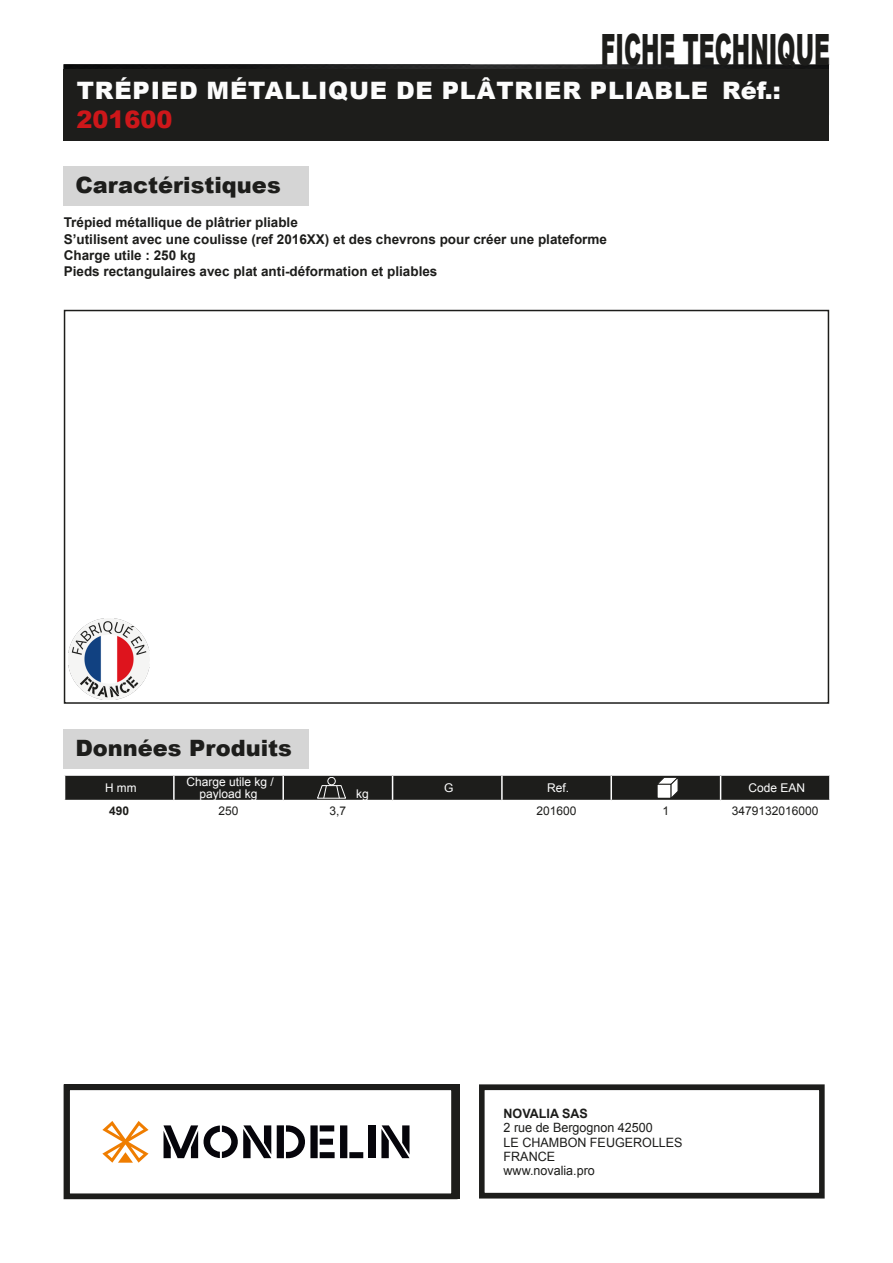
<style>
.page{position:relative;width:893px;height:1263px;background:#fff}
.page>*{position:absolute;margin:0;border:0;box-sizing:border-box;transform-origin:0 0}
.t1{font:900 43.2px "Arial";color:#1d1d1b;scale:.51 1}
.t2{font:900 24px "Arial";letter-spacing:.035em;color:#fcfcfc}
.t3{font:900 24px "Arial";color:#cd171a}
.t4{font:900 22.5px "Arial";color:#1d1d1b}
.t5{font:700 13.5px/16.2px "Arial";color:#1d1d1b}
.t6{font:12.9px/14.2px "Arial";color:#1d1d1b}
.t7{font:700 12.9px "Arial";color:#1d1d1b}
.t8{font:12px/12px "Arial";color:#fff;text-align:center}
.t9{font:12px "Arial";color:#1d1d1b}
.t10{font:700 12px "Arial";color:#1d1d1b}
</style>
<div class="page">
<img style="left:64px;top:64px;width:765px;height:5px">
<div style="left:64px;top:69px;width:765px;height:72px;background:#1d1d1b"></div>
<div style="left:479px;top:1084px;width:346px;height:114px;border:6px solid #1d1d1b"></div>
<div style="left:64px;top:166px;width:245px;height:40px;background:#d5d5d5"></div>
<div style="left:64px;top:310px;width:765px;height:394px;border:2px solid #1d1d1b"></div>
<div style="left:64px;top:729px;width:245px;height:39px;background:#d5d5d5"></div>
<svg style="left:64px;top:775px;width:766px;height:26px;background:#363634"></svg>
<img style="left:69px;top:619px;width:81px;height:81px">
<div style="left:64px;top:1084px;width:393px;height:115px;border:6px solid #1d1d1b"></div>
<svg style="left:277px;top:1125px;width:86px;height:33px"></svg>
<div style="left:369px;top:1125px;width:7px;height:33px;background:#06050b"></div>
<svg style="left:381px;top:1125px;width:28px;height:33px"></svg>
<svg style="left:102px;top:1121px;width:47px;height:42px"></svg>
<svg style="left:164px;top:1125px;width:107px;height:33px"></svg>
<h1 class="t1" style="left:601px;top:18px;width:451px">FICHE TECHNIQUE</h1>
<h2 class="t2" style="left:77px;top:73px;width:705px">TRÉPIED MÉTALLIQUE DE PLÂTRIER PLIABLE Réf.:</h2>
<h2 class="t3" style="left:76px;top:102px;width:98px">201600</h2>
<h3 class="t4" style="left:75px;top:168px;width:207px">Caractéristiques</h3>
<p class="t5" style="left:64px;top:215px;width:545px">Trépied métallique de plâtrier pliable<br>S’utilisent avec une coulisse (ref 2016XX) et des chevrons pour créer une plateforme Charge utile : 250 kg<br>Pieds rectangulaires avec plat anti-déformation et pliables</p>
<h3 class="t4" style="left:75px;top:731px;width:218px">Données Produits</h3>
<p class="t8" style="left:105px;top:782px;width:33px">H mm</p>
<p class="t8" style="left:187px;top:776px;width:89px">Charge utile kg / payload kg</p>
<p class="t8" style="left:356px;top:788px;width:14px">kg</p>
<p class="t8" style="left:444px;top:782px;width:11px">G</p>
<p class="t8" style="left:547px;top:782px;width:24px">Ref.</p>
<p class="t8" style="left:749px;top:782px;width:58px">Code EAN</p>
<p class="t10" style="left:109px;top:803px;width:22px">490</p>
<p class="t9" style="left:219px;top:803px;width:22px">250</p>
<p class="t9" style="left:330px;top:803px;width:18px">3,7</p>
<p class="t9" style="left:537px;top:803px;width:42px">201600</p>
<p class="t9" style="left:663px;top:803px;width:8px">1</p>
<p class="t9" style="left:732px;top:803px;width:88px">3479132016000</p>
<p class="t7" style="left:504px;top:1105px;width:86px">NOVALIA SAS</p>
<p class="t6" style="left:504px;top:1121px;width:181px">2 rue de Bergognon 42500<br>LE CHAMBON FEUGEROLLES<br>FRANCE<br>www.novalia.pro</p>
</div>
